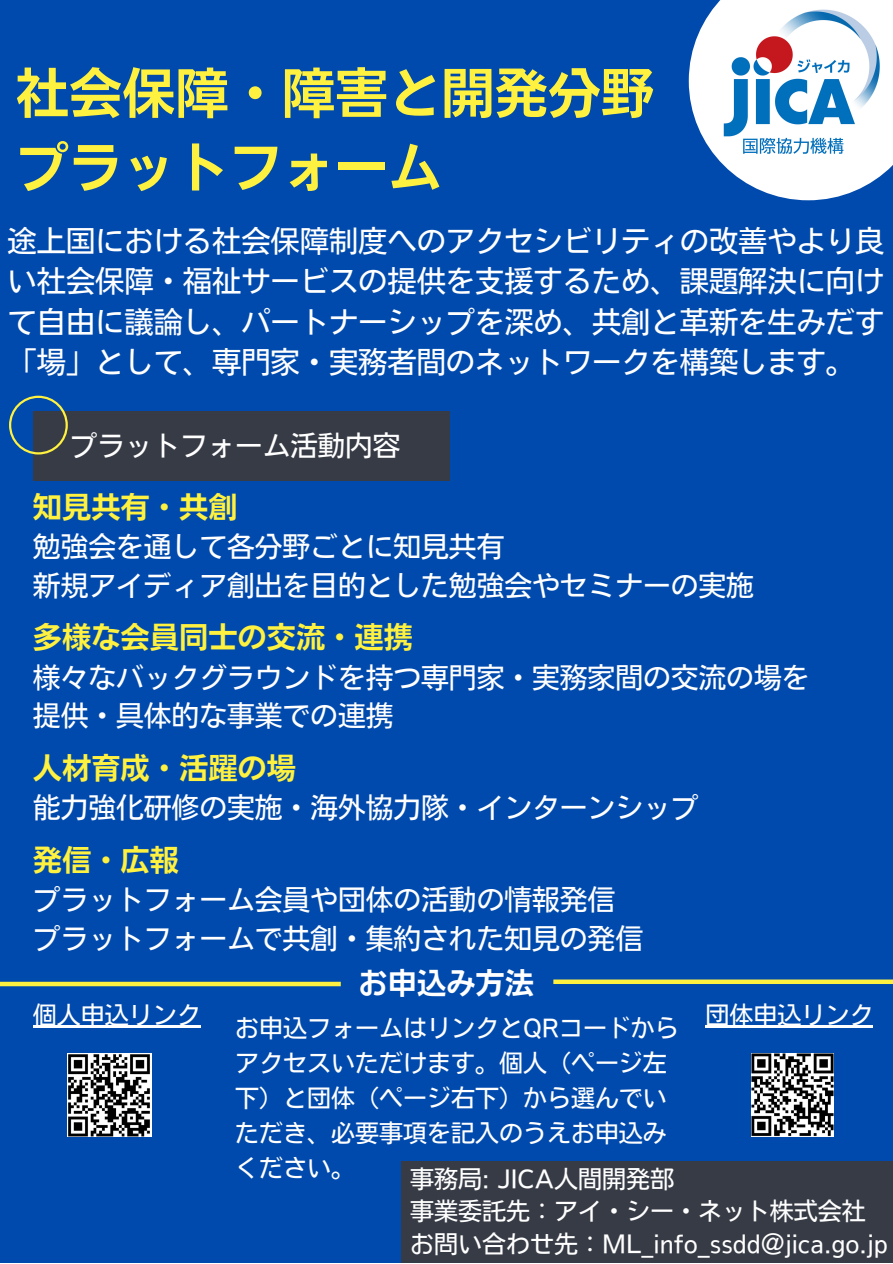
<style>
.page{position:relative;width:893px;height:1264px;background:#fff}
.page>*{position:absolute;margin:0;border:0;box-sizing:border-box;transform-origin:0 0}
.t1{font:53.25px "Nud Motoya Cedar Std W5";color:#fff13f}
.t2{font:29.25px/40.5px "Nud Motoya Cedar Std W3";color:#fff;text-align:justify}
.t3{font:29.25px "Nud Motoya Cedar Std W5";color:#fff13f}
.t4{font:29.25px "Nud Motoya Cedar Std W5";color:#fff}
.t5{font:27.75px/38.2px "Nud Motoya Cedar Std W3";color:#fff}
.t6{font:27.6px "Nud Motoya Cedar Std W3";color:#fff}
.t7{font:24px/34.8px "Nud Motoya Cedar Std W3";color:#fff}
</style>
<div class="page">
<div style="left:0;top:0;width:892px;height:1262px;background:#004aad"></div>
<div style="left:33px;top:411px;width:416px;height:69px;background:#373b45"></div>
<svg style="left:9px;top:395px;width:58px;height:59px"></svg>
<img style="left:688px;top:0;width:204px;height:200px">
<div style="left:401px;top:1161px;width:491px;height:101px;background:#373b45"></div>
<div style="left:553px;top:979px;width:339px;height:5px;background:#fff13f"></div>
<div style="left:0;top:981px;width:341px;height:5px;background:#fff13f"></div>
<img style="left:68px;top:1053px;width:83px;height:83px">
<img style="left:751px;top:1053px;width:82px;height:83px">
<hr style="left:33px;top:1025px;width:168px;height:3px;background:#fff">
<hr style="left:705px;top:1025px;width:168px;height:3px;background:#fff">
<p class="t1" style="left:16px;top:66px;width:640px">社会保障・障害と開発分野</p>
<p class="t1" style="left:16px;top:140px;width:427px">プラットフォーム</p>
<p class="t2" style="left:8px;top:220px;width:878px">途上国における社会保障制度へのアクセシビリティの改善やより良い社会保障・福祉サービスの提供を支援するため、課題解決に向けて自由に議論し、パートナーシップを深め、共創と革新を生みだす「場」として、専門家・実務者間のネットワークを構築します。</p>
<p class="t6" style="left:70px;top:432px;width:332px">プラットフォーム活動内容</p>
<p class="t3" style="left:33px;top:492px;width:206px">知見共有・共創</p>
<p class="t5" style="left:33px;top:527px;width:473px">勉強会を通して各分野ごとに知見共有</p>
<p class="t5" style="left:33px;top:566px;width:722px">新規アイディア創出を目的とした勉強会やセミナーの実施</p>
<p class="t3" style="left:33px;top:622px;width:381px">多様な会員同士の交流・連携</p>
<p class="t5" style="left:33px;top:658px;width:778px">様々なバックグラウンドを持つ専門家・実務家間の交流の場を提供・具体的な事業での連携</p>
<p class="t3" style="left:33px;top:753px;width:264px">人材育成・活躍の場</p>
<p class="t5" style="left:33px;top:788px;width:667px">能力強化研修の実施・海外協力隊・インターンシップ</p>
<p class="t3" style="left:33px;top:845px;width:148px">発信・広報</p>
<p class="t5" style="left:33px;top:880px;width:584px">プラットフォーム会員や団体の活動の情報発信</p>
<p class="t5" style="left:33px;top:919px;width:611px">プラットフォームで共創・集約された知見の発信</p>
<p class="t4" style="left:358px;top:968px;width:177px">お申込み方法</p>
<p class="t7" style="left:33px;top:997px;width:169px">個人申込リンク</p>
<p class="t7" style="left:705px;top:997px;width:169px">団体申込リンク</p>
<p class="t7" style="left:235px;top:1010px;width:445px">お申込フォームはリンクとQRコードからアクセスいただけます。個人（ページ左下）と団体（ページ右下）から選んでいただき、必要事項を記入のうえお申込みください。</p>
<p class="t7" style="left:410px;top:1161px;width:265px">事務局: JICA人間開発部</p>
<p class="t7" style="left:410px;top:1193px;width:457px">事業委託先：アイ・シー・ネット株式会社</p>
<p class="t7" style="left:410px;top:1226px;width:479px">お問い合わせ先：ML_info_ssdd＠jica.go.jp</p>
</div>
